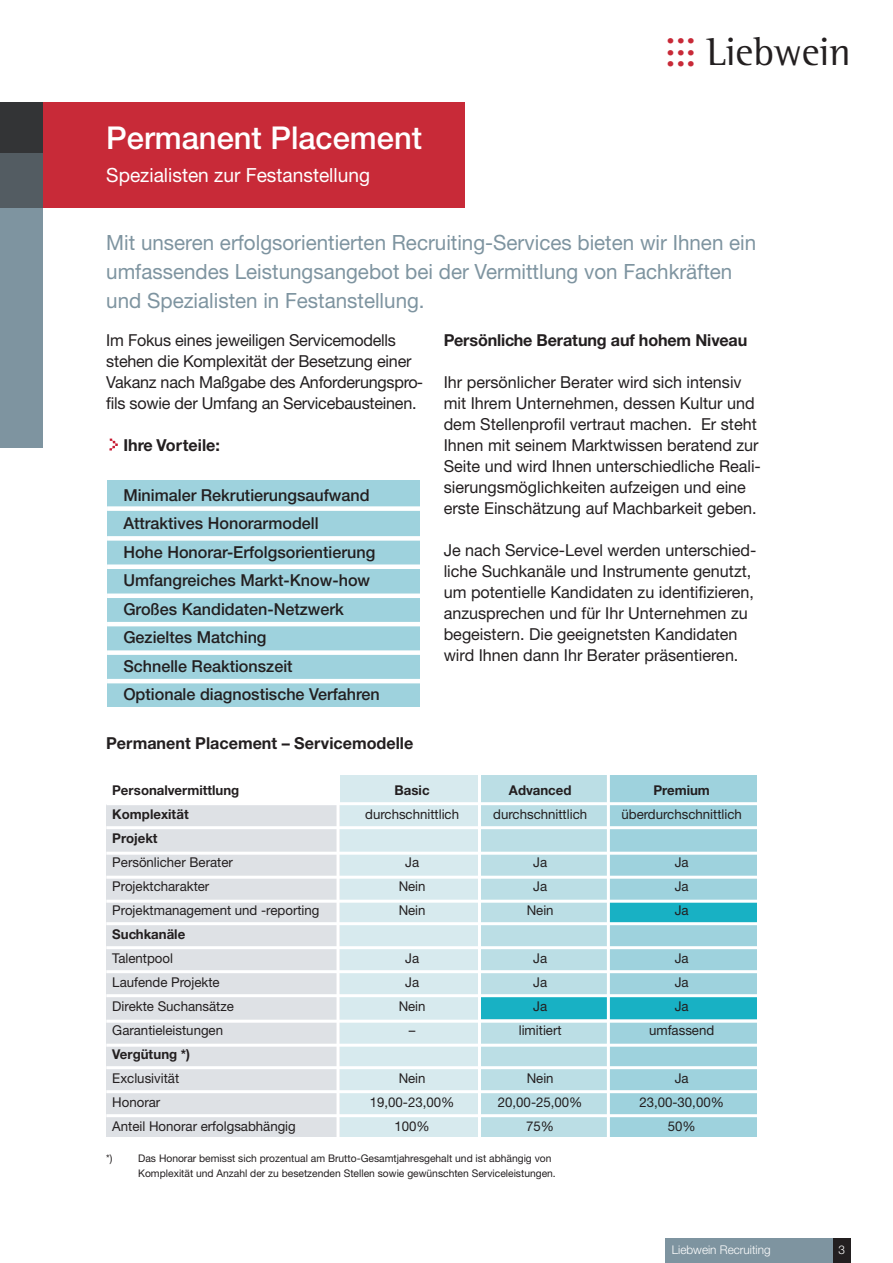
<style>
.page{position:relative;width:893px;height:1263px;background:#fff}
.page>*{position:absolute;margin:0;border:0;box-sizing:border-box;transform-origin:0 0}
.t1{font:42.6px "Rotis Semi Serif";color:#c82a38}
.t2{font:40.2px "Rotis Semi Serif";color:#231f20}
.t3{font:500 31.5px "Helvetica Neue";color:#fff}
.t4{font:21px/29.4px "Helvetica Neue";color:#7e94a0}
.t5{font:19.5px "Helvetica Neue";color:#fff}
.t6{font:16.5px/21px "Helvetica Neue";color:#231f20}
.t7{font:500 16.5px/28.5px "Helvetica Neue";color:#231f20}
.t8{font:700 16.5px "Helvetica Neue CE";color:#231f20}
.t9{font:13.5px "Helvetica Neue";color:#231f20}
.t10{font:700 13.5px "Helvetica Neue CE";color:#231f20}
.t11{font:300 12px "Helvetica Neue";color:#fff}
.t12{font:10.5px/14.7px "Helvetica Neue";color:#231f20}
</style>
<div class="page">
<div style="left:107px;top:480px;width:313px;height:227px;background:#9ed2dd"></div>
<div style="left:107px;top:506px;width:317px;height:5px;background:#fff"></div>
<div style="left:107px;top:536px;width:315px;height:5px;background:#fff"></div>
<div style="left:107px;top:564px;width:316px;height:5px;background:#fff"></div>
<hr style="left:107px;top:594px;width:316px;height:4px;background:#fff">
<hr style="left:107px;top:622px;width:320px;height:4px;background:#fff">
<div style="left:107px;top:650px;width:320px;height:5px;background:#fff"></div>
<hr style="left:107px;top:679px;width:320px;height:4px;background:#fff">
<div style="left:43px;top:102px;width:422px;height:106px;background:#c82a38"></div>
<div style="left:106px;top:804px;width:233px;height:333px;background:#dee1e5"></div>
<div style="left:340px;top:775px;width:140px;height:362px;background:#d7eaee"></div>
<div style="left:479px;top:775px;width:129px;height:362px;background:#bbdee5"></div>
<div style="left:608px;top:775px;width:149px;height:362px;background:#9ed2dd"></div>
<div style="left:608px;top:998px;width:149px;height:21px;background:#18b1c4"></div>
<div style="left:480px;top:998px;width:128px;height:21px;background:#18b1c4"></div>
<div style="left:608px;top:901px;width:149px;height:23px;background:#18b1c4"></div>
<div style="left:665px;top:1238px;width:185px;height:25px;background:#7e94a0"></div>
<div style="left:833px;top:1238px;width:17px;height:25px;background:#231f20"></div>
<svg style="left:109px;top:439px;width:9px;height:11px"></svg>
<div style="left:0;top:102px;width:43px;height:345px;background:#7e94a0"></div>
<div style="left:0;top:102px;width:43px;height:51px;background:#333436"></div>
<div style="left:0;top:153px;width:43px;height:54px;background:#535c62"></div>
<hr style="left:106px;top:802px;width:653px;height:3px;background:#fff">
<hr style="left:106px;top:826px;width:653px;height:3px;background:#fff">
<hr style="left:106px;top:852px;width:653px;height:3px;background:#fff">
<hr style="left:106px;top:876px;width:653px;height:3px;background:#fff">
<hr style="left:106px;top:900px;width:653px;height:3px;background:#fff">
<hr style="left:106px;top:922px;width:653px;height:3px;background:#fff">
<hr style="left:106px;top:946px;width:653px;height:3px;background:#fff">
<hr style="left:106px;top:970px;width:653px;height:3px;background:#fff">
<hr style="left:106px;top:994px;width:653px;height:3px;background:#fff">
<hr style="left:106px;top:1020px;width:653px;height:3px;background:#fff">
<hr style="left:106px;top:1044px;width:653px;height:3px;background:#fff">
<hr style="left:106px;top:1066px;width:653px;height:3px;background:#fff">
<hr style="left:106px;top:1090px;width:653px;height:3px;background:#fff">
<hr style="left:106px;top:1114px;width:653px;height:3px;background:#fff">
<hr style="left:336px;top:774px;width:3px;height:366px;background:#fff">
<hr style="left:478px;top:774px;width:3px;height:366px;background:#fff">
<hr style="left:607px;top:774px;width:3px;height:366px;background:#fff">
<h3 class="t3" style="left:106px;top:127px;width:317px">Permanent Placement</h3>
<p class="t5" style="left:106px;top:168px;width:265px">Spezialisten zur Festanstellung</p>
<h1 class="t1" style="left:665px;top:25px;width:32px">.........</h1>
<h2 class="t2" style="left:706px;top:37px;width:146px">Liebwein</h2>
<p class="t4" style="left:106px;top:230px;width:651px">Mit unseren erfolgsorientierten Recruiting-Services bieten wir Ihnen ein umfassendes Leistungsangebot bei der Vermittlung von Fachkräften und Spezialisten in Festanstellung.</p>
<p class="t6" style="left:106px;top:331px;width:318px">Im Fokus eines jeweiligen Servicemodells stehen die Komplexität der Besetzung einer Vakanz nach Maßgabe des Anforderungspro&shy;fils sowie der Umfang an Servicebausteinen.</p>
<p class="t8" style="left:123px;top:439px;width:98px">Ihre Vorteile:</p>
<p class="t7" style="left:123px;top:482px;width:258px">Minimaler Rekrutierungsaufwand<br>Attraktives Honorarmodell<br>Hohe Honorar-Erfolgsorientierung<br>Umfangreiches Markt-Know-how<br>Großes Kandidaten-Netzwerk<br>Gezieltes Matching<br>Schnelle Reaktionszeit<br>Optionale diagnostische Verfahren</p>
<p class="t8" style="left:444px;top:334px;width:305px">Persönliche Beratung auf hohem Niveau</p>
<p class="t6" style="left:444px;top:373px;width:319px">Ihr persönlicher Berater wird sich intensiv mit Ihrem Unternehmen, dessen Kultur und dem Stellenprofil vertraut machen. Er steht Ihnen mit seinem Marktwissen beratend zur Seite und wird Ihnen unterschiedliche Reali&shy;sierungsmöglichkeiten aufzeigen und eine erste Einschätzung auf Machbarkeit geben.</p>
<p class="t6" style="left:444px;top:541px;width:314px">Je nach Service-Level werden unterschied&shy;liche Suchkanäle und Instrumente genutzt, um potentielle Kandidaten zu identifizieren, anzusprechen und für Ihr Unternehmen zu begeistern. Die geeignetsten Kandidaten wird Ihnen dann Ihr Berater präsentieren.</p>
<p class="t8" style="left:106px;top:737px;width:309px">Permanent Placement – Servicemodelle</p>
<p class="t10" style="left:112px;top:786px;width:128px">Personalvermittlung</p>
<p class="t10" style="left:395px;top:786px;width:36px">Basic</p>
<p class="t10" style="left:509px;top:786px;width:64px">Advanced</p>
<p class="t10" style="left:653px;top:786px;width:58px">Premium</p>
<p class="t10" style="left:112px;top:810px;width:78px">Komplexität</p>
<p class="t9" style="left:365px;top:810px;width:95px">durchschnittlich</p>
<p class="t9" style="left:493px;top:810px;width:95px">durchschnittlich</p>
<p class="t9" style="left:621px;top:810px;width:122px">überdurchschnittlich</p>
<p class="t10" style="left:112px;top:834px;width:47px">Projekt</p>
<p class="t9" style="left:112px;top:858px;width:122px">Persönlicher Berater</p>
<p class="t9" style="left:405px;top:858px;width:15px">Ja</p>
<p class="t9" style="left:533px;top:858px;width:15px">Ja</p>
<p class="t9" style="left:675px;top:858px;width:15px">Ja</p>
<p class="t9" style="left:112px;top:882px;width:99px">Projektcharakter</p>
<p class="t9" style="left:399px;top:882px;width:28px">Nein</p>
<p class="t9" style="left:533px;top:882px;width:15px">Ja</p>
<p class="t9" style="left:675px;top:882px;width:15px">Ja</p>
<p class="t9" style="left:112px;top:906px;width:209px">Projektmanagement und -reporting</p>
<p class="t9" style="left:399px;top:906px;width:28px">Nein</p>
<p class="t9" style="left:527px;top:906px;width:28px">Nein</p>
<p class="t9" style="left:675px;top:906px;width:15px">Ja</p>
<p class="t10" style="left:112px;top:930px;width:74px">Suchkanäle</p>
<p class="t9" style="left:112px;top:954px;width:62px">Talentpool</p>
<p class="t9" style="left:405px;top:954px;width:15px">Ja</p>
<p class="t9" style="left:533px;top:954px;width:15px">Ja</p>
<p class="t9" style="left:675px;top:954px;width:15px">Ja</p>
<p class="t9" style="left:112px;top:978px;width:109px">Laufende Projekte</p>
<p class="t9" style="left:405px;top:978px;width:15px">Ja</p>
<p class="t9" style="left:533px;top:978px;width:15px">Ja</p>
<p class="t9" style="left:675px;top:978px;width:15px">Ja</p>
<p class="t9" style="left:112px;top:1002px;width:123px">Direkte Suchansätze</p>
<p class="t9" style="left:399px;top:1002px;width:28px">Nein</p>
<p class="t9" style="left:533px;top:1002px;width:15px">Ja</p>
<p class="t9" style="left:675px;top:1002px;width:15px">Ja</p>
<p class="t9" style="left:112px;top:1026px;width:112px">Garantieleistungen</p>
<p class="t9" style="left:409px;top:1026px;width:8px">–</p>
<p class="t9" style="left:519px;top:1026px;width:44px">limitiert</p>
<p class="t9" style="left:649px;top:1026px;width:67px">umfassend</p>
<p class="t10" style="left:112px;top:1050px;width:79px">Vergütung *)</p>
<p class="t9" style="left:112px;top:1074px;width:68px">Exclusivität</p>
<p class="t9" style="left:399px;top:1074px;width:28px">Nein</p>
<p class="t9" style="left:527px;top:1074px;width:28px">Nein</p>
<p class="t9" style="left:675px;top:1074px;width:15px">Ja</p>
<p class="t9" style="left:112px;top:1098px;width:50px">Honorar</p>
<p class="t9" style="left:370px;top:1098px;width:86px">19,00-23,00%</p>
<p class="t9" style="left:498px;top:1098px;width:86px">20,00-25,00%</p>
<p class="t9" style="left:639px;top:1098px;width:86px">23,00-30,00%</p>
<p class="t9" style="left:112px;top:1122px;width:185px">Anteil Honorar erfolgsabhängig</p>
<p class="t9" style="left:394px;top:1122px;width:37px">100%</p>
<p class="t9" style="left:526px;top:1122px;width:29px">75%</p>
<p class="t9" style="left:668px;top:1122px;width:29px">50%</p>
<p class="t12" style="left:106px;top:1152px;width:8px">*)</p>
<p class="t12" style="left:138px;top:1152px;width:419px">Das Honorar bemisst sich prozentual am Brutto-Gesamtjahresgehalt und ist abhängig von<br>Komplexität und Anzahl der zu besetzenden Stellen sowie gewünschten Serviceleistungen.</p>
<p class="t11" style="left:672px;top:1246px;width:100px">Liebwein Recruiting</p>
<p class="t11" style="left:838px;top:1246px;width:8px">3</p>
</div>
